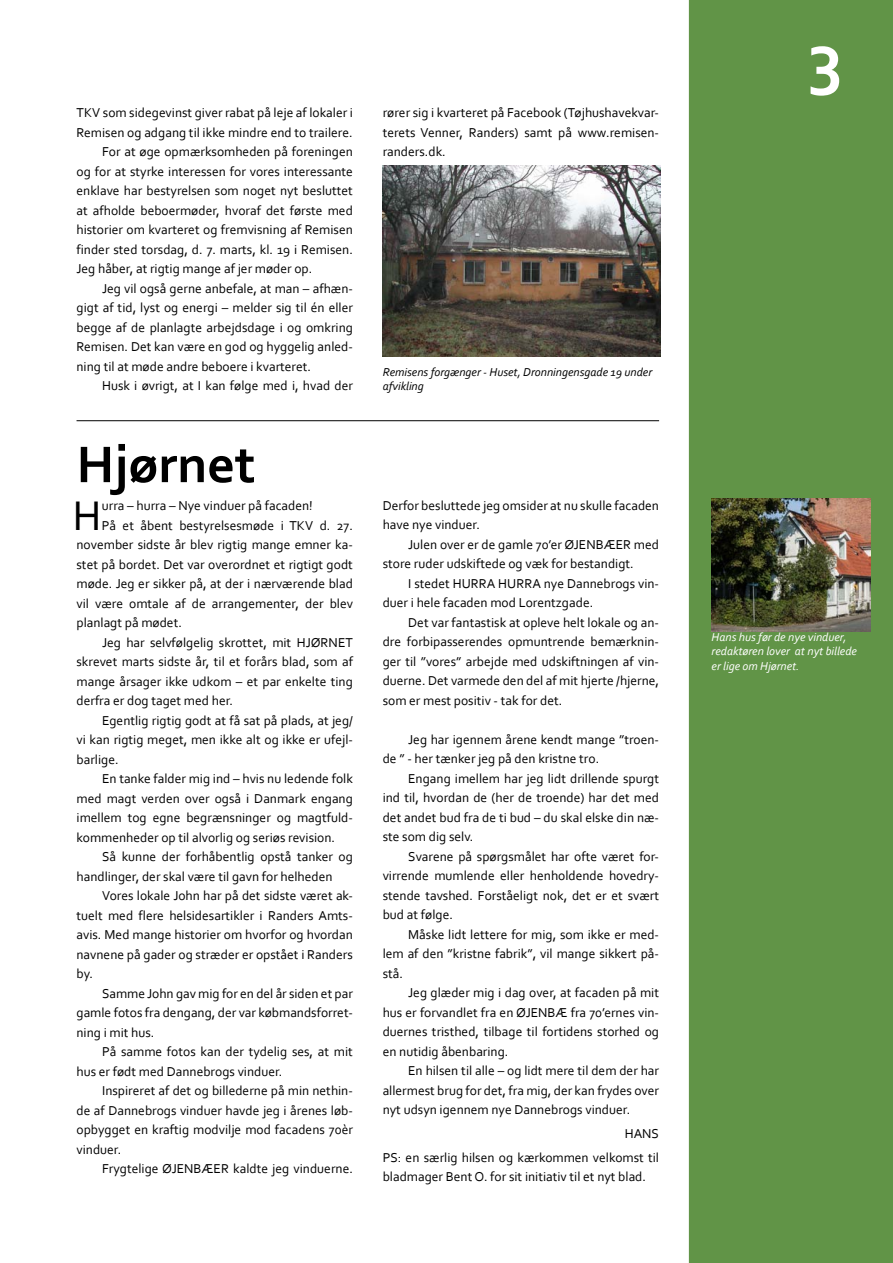
<style>
.page{position:relative;width:893px;height:1263px;background:#fff}
.page>*{position:absolute;margin:0;border:0;box-sizing:border-box;transform-origin:0 0}
.t1{font:700 72px "Corbel";color:#fff}
.t2{font:700 54px "Corbel";color:#000}
.t3{font:43.35px "Corbel";color:#000}
.t4{font:13.5px/19.5px "Corbel";color:#000;text-align:justify}
.t5{font:italic 12px/14.4px "Corbel";color:#fff}
.t6{font:italic 12px/14.4px "Corbel";color:#000}
</style>
<div class="page">
<div style="left:689px;top:0;width:204px;height:1263px;background:#619447"></div>
<img style="left:711px;top:499px;width:160px;height:133px">
<img style="left:383px;top:165px;width:278px;height:191px">
<hr style="left:77px;top:420px;width:582px;height:1px;background:#000">
<p class="t4" style="left:77px;top:103px;width:278px">TKV som sidegevinst giver rabat på leje af lokaler i</p>
<p class="t4" style="left:77px;top:122px;width:278px">Remisen og adgang til ikke mindre end to trailere.</p>
<p class="t4" style="left:102px;top:142px;width:252px">For at øge opmærksomheden på foreningen</p>
<p class="t4" style="left:77px;top:161px;width:278px">og for at styrke interessen for vores interessante</p>
<p class="t4" style="left:77px;top:181px;width:278px">enklave har bestyrelsen som noget nyt besluttet</p>
<p class="t4" style="left:77px;top:200px;width:278px">at afholde beboermøder, hvoraf det første med</p>
<p class="t4" style="left:77px;top:220px;width:278px">historier om kvarteret og fremvisning af Remisen</p>
<p class="t4" style="left:77px;top:239px;width:278px">finder sted torsdag, d. 7. marts, kl. 19 i Remisen.</p>
<p class="t4" style="left:77px;top:259px;width:237px">Jeg håber, at rigtig mange af jer møder op.</p>
<p class="t4" style="left:102px;top:278px;width:252px">Jeg vil også gerne anbefale, at man – afhæn-</p>
<p class="t4" style="left:77px;top:298px;width:278px">gigt af tid, lyst og energi – melder sig til én eller</p>
<p class="t4" style="left:77px;top:317px;width:278px">begge af de planlagte arbejdsdage i og omkring</p>
<p class="t4" style="left:77px;top:336px;width:278px">Remisen. Det kan være en god og hyggelig anled-</p>
<p class="t4" style="left:77px;top:356px;width:236px">ning til at møde andre beboere i kvarteret.</p>
<p class="t4" style="left:102px;top:375px;width:252px">Husk i øvrigt, at I kan følge med i, hvad der</p>
<h2 class="t2" style="left:77px;top:431px;width:180px">Hjørnet</h2>
<h3 class="t3" style="left:73px;top:488px;width:30px">H</h3>
<p class="t4" style="left:102px;top:496px;width:212px">urra – hurra – Nye vinduer på facaden!</p>
<p class="t4" style="left:102px;top:515px;width:253px">På et åbent bestyrelsesmøde i TKV d. 27.</p>
<p class="t4" style="left:77px;top:534px;width:278px">november sidste år blev rigtig mange emner ka-</p>
<p class="t4" style="left:77px;top:554px;width:278px">stet på bordet. Det var overordnet et rigtigt godt</p>
<p class="t4" style="left:77px;top:573px;width:278px">møde. Jeg er sikker på, at der i nærværende blad</p>
<p class="t4" style="left:77px;top:593px;width:278px">vil være omtale af de arrangementer, der blev</p>
<p class="t4" style="left:77px;top:612px;width:107px">planlagt på mødet.</p>
<p class="t4" style="left:102px;top:632px;width:252px">Jeg har selvfølgelig skrottet, mit HJØRNET</p>
<p class="t4" style="left:77px;top:651px;width:278px">skrevet marts sidste år, til et forårs blad, som af</p>
<p class="t4" style="left:77px;top:671px;width:278px">mange årsager ikke udkom – et par enkelte ting</p>
<p class="t4" style="left:77px;top:690px;width:158px">derfra er dog taget med her.</p>
<p class="t4" style="left:102px;top:710px;width:252px">Egentlig rigtig godt at få sat på plads, at jeg/</p>
<p class="t4" style="left:77px;top:729px;width:278px">vi kan rigtig meget, men ikke alt og ikke er ufejl-</p>
<p class="t4" style="left:77px;top:749px;width:44px">barlige.</p>
<p class="t4" style="left:102px;top:768px;width:252px">En tanke falder mig ind – hvis nu ledende folk</p>
<p class="t4" style="left:77px;top:788px;width:278px">med magt verden over også i Danmark engang</p>
<p class="t4" style="left:77px;top:807px;width:278px">imellem tog egne begrænsninger og magtfuld-</p>
<p class="t4" style="left:77px;top:827px;width:260px">kommenheder op til alvorlig og seriøs revision.</p>
<p class="t4" style="left:102px;top:846px;width:252px">Så kunne der forhåbentlig opstå tanker og</p>
<p class="t4" style="left:77px;top:866px;width:258px">handlinger, der skal være til gavn for helheden</p>
<p class="t4" style="left:102px;top:885px;width:252px">Vores lokale John har på det sidste været ak-</p>
<p class="t4" style="left:77px;top:905px;width:278px">tuelt med flere helsidesartikler i Randers Amts-</p>
<p class="t4" style="left:77px;top:924px;width:278px">avis. Med mange historier om hvorfor og hvordan</p>
<p class="t4" style="left:77px;top:944px;width:278px">navnene på gader og stræder er opstået i Randers</p>
<p class="t4" style="left:77px;top:963px;width:18px">by.</p>
<p class="t4" style="left:102px;top:983px;width:252px">Samme John gav mig for en del år siden et par</p>
<p class="t4" style="left:77px;top:1002px;width:278px">gamle fotos fra dengang, der var købmandsforret-</p>
<p class="t4" style="left:77px;top:1022px;width:79px">ning i mit hus.</p>
<p class="t4" style="left:102px;top:1041px;width:252px">På samme fotos kan der tydelig ses, at mit</p>
<p class="t4" style="left:77px;top:1061px;width:207px">hus er født med Dannebrogs vinduer.</p>
<p class="t4" style="left:102px;top:1080px;width:252px">Inspireret af det og billederne på min nethin-</p>
<p class="t4" style="left:77px;top:1100px;width:278px">de af Dannebrogs vinduer havde jeg i årenes løb-</p>
<p class="t4" style="left:77px;top:1119px;width:278px">opbygget en kraftig modvilje mod facadens 70èr</p>
<p class="t4" style="left:77px;top:1139px;width:46px">vinduer.</p>
<p class="t4" style="left:102px;top:1158px;width:252px">Frygtelige ØJENBÆER kaldte jeg vinduerne.</p>
<p class="t4" style="left:383px;top:102px;width:278px">rører sig i kvarteret på Facebook (Tøjhushavekvar&shy;terets Venner, Randers) samt på www.remisen&shy;randers.dk.</p>
<p class="t6" style="left:383px;top:364px;width:271px">Remisens forgænger - Huset, Dronningensgade 19 under afvikling</p>
<p class="t4" style="left:383px;top:495px;width:278px">Derfor besluttede jeg omsider at nu skulle facaden have nye vinduer.</p>
<p class="t4" style="left:383px;top:534px;width:278px;text-indent:26px">Julen over er de gamle 70’er ØJENBÆER med store ruder udskiftede og væk for bestandigt.</p>
<p class="t4" style="left:383px;top:573px;width:278px;text-indent:26px">I stedet HURRA HURRA nye Dannebrogs vin&shy;duer i hele facaden mod Lorentzgade.</p>
<p class="t4" style="left:383px;top:612px;width:278px;text-indent:26px">Det var fantastisk at opleve helt lokale og an&shy;dre forbipasserendes opmuntrende bemærknin&shy;ger til ”vores” arbejde med udskiftningen af vin&shy;duerne. Det varmede den del af mit hjerte /hjerne, som er mest positiv - tak for det.</p>
<p class="t4" style="left:383px;top:729px;width:278px;text-indent:26px">Jeg har igennem årene kendt mange ”troen&shy;de ” - her tænker jeg på den kristne tro.</p>
<p class="t4" style="left:383px;top:768px;width:278px;text-indent:26px">Engang imellem har jeg lidt drillende spurgt ind til, hvordan de (her de troende) har det med det andet bud fra de ti bud – du skal elske din næ&shy;ste som dig selv.</p>
<p class="t4" style="left:383px;top:846px;width:278px;text-indent:26px">Svarene på spørgsmålet har ofte været for&shy;virrende mumlende eller henholdende hovedry&shy;stende tavshed. Forståeligt nok, det er et svært bud at følge.</p>
<p class="t4" style="left:383px;top:924px;width:278px;text-indent:26px">Måske lidt lettere for mig, som ikke er med&shy;lem af den ”kristne fabrik”, vil mange sikkert på&shy;stå.</p>
<p class="t4" style="left:383px;top:983px;width:278px;text-indent:26px">Jeg glæder mig i dag over, at facaden på mit hus er forvandlet fra en ØJENBÆ fra 70’ernes vin&shy;duernes tristhed, tilbage til fortidens storhed og en nutidig åbenbaring.</p>
<p class="t4" style="left:383px;top:1061px;width:278px;text-indent:26px">En hilsen til alle – og lidt mere til dem der har allermest brug for det, fra mig, der kan frydes over nyt udsyn igennem nye Dannebrogs vinduer.</p>
<p class="t4" style="left:383px;top:1121px;width:278px;line-height:23.7px;text-align:right">HANS<br>PS: en særlig hilsen og kærkommen velkomst til</p>
<p class="t4" style="left:383px;top:1167px;width:265px">bladmager Bent O. for sit initiativ til et nyt blad.</p>
<h1 class="t1" style="left:808px;top:13px;width:37px">3</h1>
<p class="t5" style="left:711px;top:629px;width:147px">Hans hus før de nye vinduer, redaktøren lover at nyt billede er lige om Hjørnet.</p>
</div>
